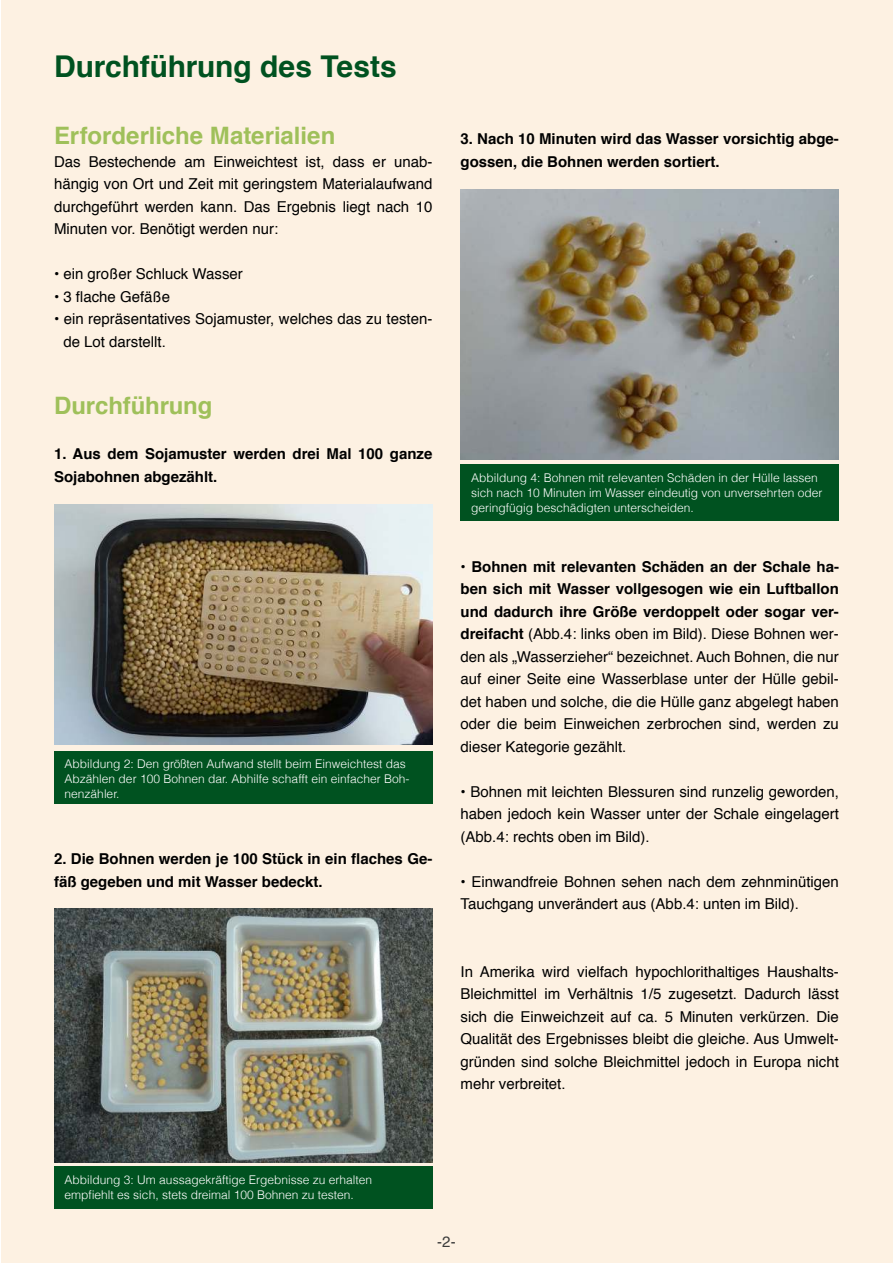
<style>
.page{position:relative;width:893px;height:1263px;background:#fff}
.page>*{position:absolute;margin:0;border:0;box-sizing:border-box;transform-origin:0 0}
.t1{font:700 30px "Helvetica";letter-spacing:-.005em;color:#005220}
.t2{font:700 24px "Helvetica";letter-spacing:-.005em;color:#9fc05a}
.t3{font:15px/22.5px "Helvetica";color:#000;text-align:justify}
.t4{font:700 15px/22.5px "Helvetica";color:#000}
.t5{font:15px "Helvetica";color:#3c3c3b}
.t6{font:300 12px/15px "Helvetica";color:#fff}
.s1{font-weight:700}
</style>
<div class="page">
<div style="left:1px;top:1px;width:892px;height:1262px;background:#fdf1e2"></div>
<div style="left:54px;top:752px;width:378px;height:52px;background:#005220"></div>
<img style="left:54px;top:504px;width:378px;height:241px">
<div style="left:54px;top:1167px;width:378px;height:42px;background:#005220"></div>
<img style="left:54px;top:908px;width:378px;height:254px">
<div style="left:460px;top:464px;width:379px;height:56px;background:#005220"></div>
<img style="left:460px;top:189px;width:379px;height:271px">
<h1 class="t1" style="left:54px;top:54px;width:344px">Durchführung des Tests</h1>
<h2 class="t2" style="left:54px;top:126px;width:283px">Erforderliche Materialien</h2>
<p class="t3" style="left:54px;top:151px;width:380px">Das Bestechende am Einweichtest ist, dass er unab&shy;hängig von Ort und Zeit mit geringstem Materialaufwand durchgeführt werden kann. Das Ergebnis liegt nach 10<br>Minuten vor. Benötigt werden nur:</p>
<p class="t3" style="left:54px;top:263px;width:190px">• ein großer Schluck Wasser</p>
<p class="t3" style="left:54px;top:285px;width:118px">• 3 flache Gefäße</p>
<p class="t3" style="left:63px;top:308px;width:371px;text-indent:-9px">• ein repräsentatives Sojamuster, welches das zu testen&shy;de Lot darstellt.</p>
<h2 class="t2" style="left:54px;top:396px;width:160px">Durchführung</h2>
<p class="t4" style="left:54px;top:444px;width:380px">1. Aus dem Sojamuster werden drei Mal 100 ganze<br>Sojabohnen abgezählt.</p>
<p class="t6" style="left:65px;top:757px;width:346px">Abbildung 2: Den größten Aufwand stellt beim Einweichtest das<br>Abzählen der 100 Bohnen dar. Abhilfe schafft ein einfacher Boh&shy;nenzähler.</p>
<p class="t4" style="left:54px;top:848px;width:380px">2. Die Bohnen werden je 100 Stück in ein flaches Ge&shy;fäß gegeben und mit Wasser bedeckt.</p>
<p class="t4" style="left:460px;top:129px;width:380px">3. Nach 10 Minuten wird das Wasser vorsichtig abge&shy;gossen, die Bohnen werden sortiert.</p>
<p class="t6" style="left:471px;top:471px;width:353px">Abbildung 4: Bohnen mit relevanten Schäden in der Hülle lassen sich nach 10 Minuten im Wasser eindeutig von unversehrten oder geringfügig beschädigten unterscheiden.</p>
<p class="t3" style="left:460px;top:555px;width:380px">• <span class="s1">Bohnen mit relevanten Schäden an der Schale ha&shy;ben sich mit Wasser vollgesogen wie ein Luftballon und dadurch ihre Größe verdoppelt oder sogar ver&shy;dreifacht</span> (Abb.4: links oben im Bild). Diese Bohnen wer&shy;den als „Wasserzieher“ bezeichnet. Auch Bohnen, die nur auf einer Seite eine Wasserblase unter der Hülle gebil&shy;det haben und solche, die die Hülle ganz abgelegt haben oder die beim Einweichen zerbrochen sind, werden zu dieser Kategorie gezählt.</p>
<p class="t3" style="left:460px;top:780px;width:380px">• Bohnen mit leichten Blessuren sind runzelig geworden, haben jedoch kein Wasser unter der Schale eingelagert (Abb.4: rechts oben im Bild).</p>
<p class="t3" style="left:460px;top:870px;width:380px">• Einwandfreie Bohnen sehen nach dem zehnminütigen<br>Tauchgang unverändert aus (Abb.4: unten im Bild).</p>
<p class="t3" style="left:460px;top:960px;width:380px">In Amerika wird vielfach hypochlorithaltiges Haushalts-Bleichmittel im Verhältnis 1/5 zugesetzt. Dadurch lässt sich die Einweichzeit auf ca. 5 Minuten verkürzen. Die Qualität des Ergebnisses bleibt die gleiche. Aus Umwelt&shy;gründen sind solche Bleichmittel jedoch in Europa nicht mehr verbreitet.</p>
<p class="t6" style="left:65px;top:1173px;width:309px">Abbildung 3: Um aussagekräftige Ergebnisse zu erhalten empfiehlt es sich, stets dreimal 100 Bohnen zu testen.</p>
<p class="t5" style="left:437px;top:1235px;width:20px">-2-</p>
</div>
